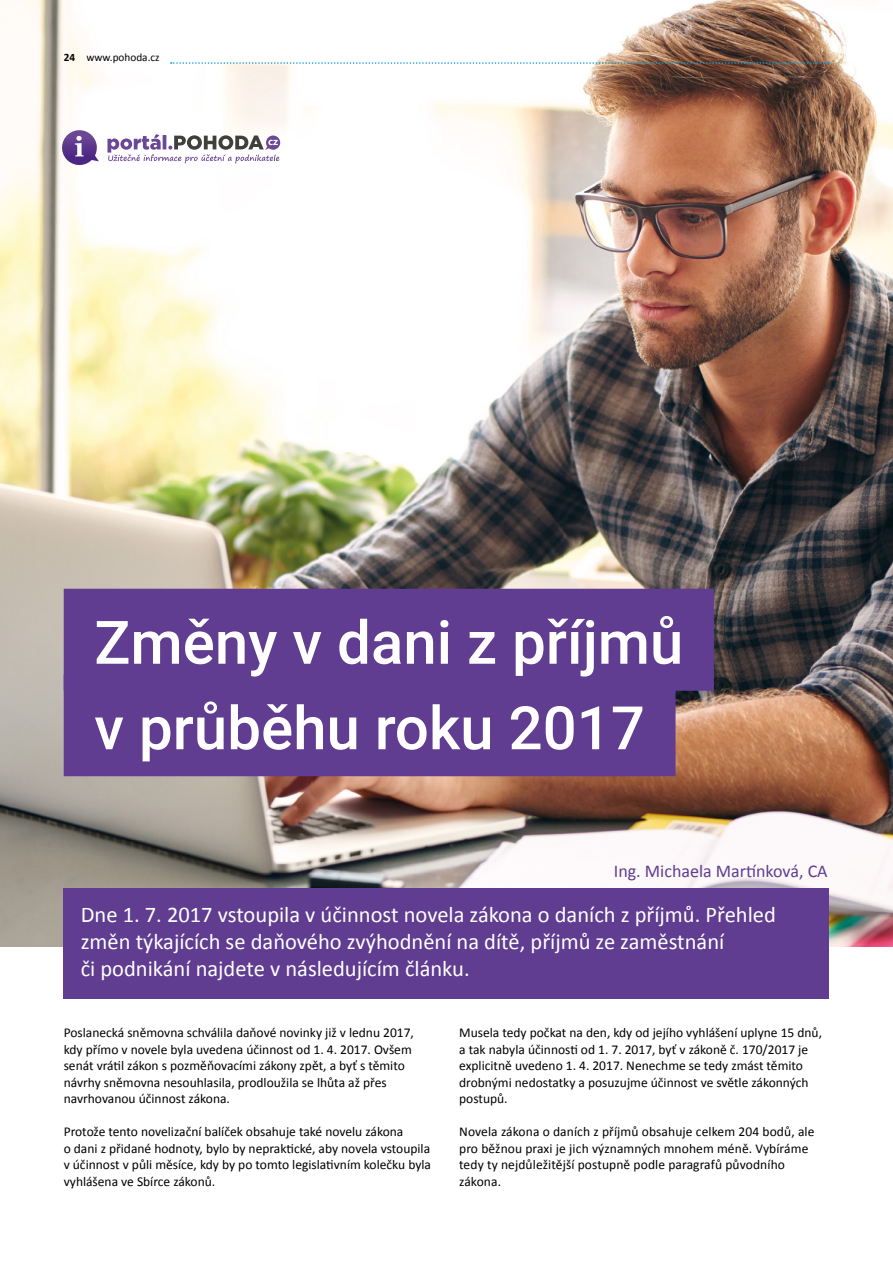
<style>
.page{position:relative;width:893px;height:1263px;background:#fff}
.page>*{position:absolute;margin:0;border:0;box-sizing:border-box;transform-origin:0 0}
.t1{font:500 60px/85.5px "Roboto";color:#fff}
.t2{font:22.5px/27px "Calibri";color:#fff}
.t3{font:18px "Calibri";color:#603d91}
.t4{font:13.5px/16.5px "Calibri";color:#000}
.t5{font:11.25px "Calibri";color:#000}
.s1{font-weight:700}
</style>
<div class="page">
<img style="left:0;top:0;width:893px;height:946px">
<div style="left:64px;top:589px;width:650px;height:102px;background:#603d91"></div>
<div style="left:64px;top:674px;width:611px;height:102px;background:#603d91"></div>
<svg style="left:61px;top:130px;width:38px;height:36px"></svg>
<svg style="left:107px;top:134px;width:173px;height:29px"></svg>
<div style="left:64px;top:888px;width:765px;height:110px;background:#603d91"></div>
<svg style="left:171px;top:62px;width:658px;height:2px"></svg>
<p class="t5" style="left:64px;top:50px;width:97px"><span class="s1">24</span> www.pohoda.cz</p>
<h1 class="t1" style="left:94px;top:597px;width:590px">Změny v dani z příjmů v průběhu roku 2017</h1>
<h3 class="t3" style="left:614px;top:859px;width:215px">Ing. Michaela Martínková, CA</h3>
<h2 class="t2" style="left:81px;top:901px;width:697px">Dne 1. 7. 2017 vstoupila v účinnost novela zákona o daních z příjmů. Přehled změn týkajících se daňového zvýhodnění na dítě, příjmů ze zaměstnání<br>či podnikání najdete v následujícím článku.</h2>
<p class="t4" style="left:64px;top:1025px;width:352px">Poslanecká sněmovna schválila daňové novinky již v lednu 2017, kdy přímo v novele byla uvedena účinnost od 1. 4. 2017. Ovšem senát vrátil zákon s pozměňovacími zákony zpět, a byť s těmito návrhy sněmovna nesouhlasila, prodloužila se lhůta až přes navrhovanou účinnost zákona.</p>
<p class="t4" style="left:64px;top:1124px;width:369px">Protože tento novelizační balíček obsahuje také novelu zákona<br>o dani z přidané hodnoty, bylo by nepraktické, aby novela vstoupila v účinnost v půli měsíce, kdy by po tomto legislativním kolečku byla vyhlášena ve Sbírce zákonů.</p>
<p class="t4" style="left:459px;top:1025px;width:364px">Musela tedy počkat na den, kdy od jejího vyhlášení uplyne 15 dnů, a tak nabyla účinnosti od 1. 7. 2017, byť v zákoně č. 170/2017 je explicitně uvedeno 1. 4. 2017. Nenechme se tedy zmást těmito drobnými nedostatky a posuzujme účinnost ve světle zákonných postupů.</p>
<p class="t4" style="left:459px;top:1124px;width:357px">Novela zákona o daních z příjmů obsahuje celkem 204 bodů, ale pro běžnou praxi je jich významných mnohem méně. Vybíráme tedy ty nejdůležitější postupně podle paragrafů původního zákona.</p>
</div>
